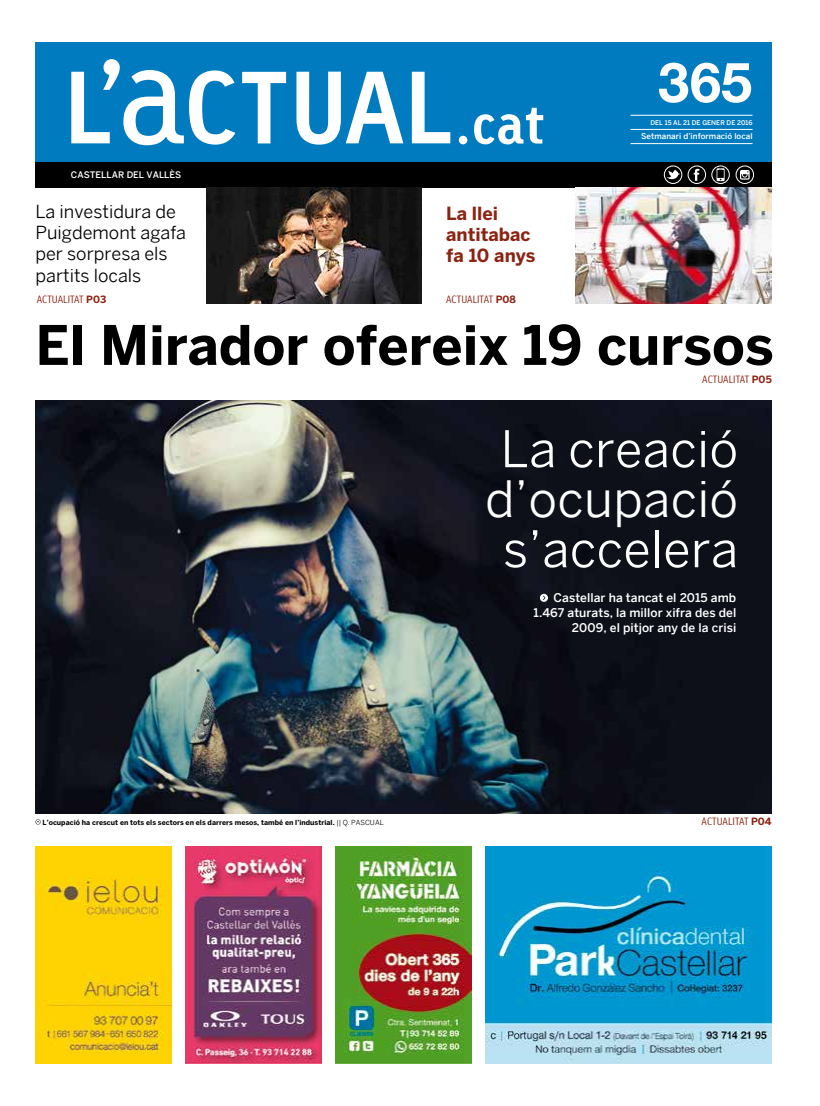
<style>
.page{position:relative;width:820px;height:1106px;background:#fff}
.page>*{position:absolute;margin:0;border:0;box-sizing:border-box;transform-origin:0 0}
.t1{font:60px "NH75";color:#fff}
.t2{font:700 55px "Linotype Tetria";color:#fff}
.t3{font:700 54px "Benton Sans";color:#000}
.t4{font:50px/50px "Benton Sans";color:#fff;text-align:center}
.t5{font:18px/21px "Benton Sans";color:#000}
.t6{font:700 18px/21px "Benton Sans";color:#8b2412}
.t7{font:500 12px/15px "Benton Sans";letter-spacing:.005em;color:#fff;text-align:right}
.t8{font:300 10px "Linotype Tetria";letter-spacing:.005em;color:#8b2412}
.t9{font:500 9px "Benton Sans";letter-spacing:.005em;color:#fff}
.t10{font:500 8px "Benton Sans";letter-spacing:.005em;color:#fff}
.t11{font:700 7px "Benton Sans";letter-spacing:.005em;color:#000}
.t12{font:500 6.5px "Benton Sans";letter-spacing:.005em;color:#fff}
.s1{font-family:"Benton Sans";font-weight:700}
.s2{font-weight:400}
</style>
<div class="page">
<div style="left:35px;top:43px;width:736px;height:120px;background:#007bc0"></div>
<svg style="left:71px;top:59px;width:379px;height:87px"></svg>
<div style="left:35px;top:162px;width:736px;height:25px;background:#000"></div>
<svg style="left:666px;top:170px;width:13px;height:10px"></svg>
<div style="left:663px;top:166px;width:18px;height:18px;border:1px solid #fff;border-radius:50%"></div>
<svg style="left:693px;top:169px;width:6px;height:12px"></svg>
<div style="left:687px;top:166px;width:18px;height:18px;border:1px solid #fff;border-radius:50%"></div>
<div style="left:735px;top:166px;width:18px;height:18px;border:1px solid #fff;border-radius:50%"></div>
<svg style="left:740px;top:170px;width:9px;height:10px"></svg>
<div style="left:711px;top:166px;width:18px;height:18px;border:1px solid #fff;border-radius:50%"></div>
<svg style="left:716px;top:168px;width:8px;height:13px"></svg>
<hr style="left:630px;top:115px;width:122px;height:1px;background:#fff">
<hr style="left:630px;top:129px;width:122px;height:1px;background:#fff">
<hr style="left:630px;top:143px;width:122px;height:1px;background:#fff">
<img style="left:206px;top:187px;width:215px;height:116px">
<img style="left:35px;top:401px;width:736px;height:412px">
<svg style="left:35px;top:819px;width:6px;height:5px"></svg>
<img style="left:575px;top:187px;width:196px;height:116px">
<svg style="left:539px;top:594px;width:8px;height:8px"></svg>
<img style="left:185px;top:846px;width:136px;height:217px">
<img style="left:485px;top:846px;width:286px;height:217px">
<img style="left:335px;top:846px;width:136px;height:217px">
<img style="left:35px;top:846px;width:136px;height:217px">
<p class="t9" style="left:71px;top:169px;width:112px">CASTELLAR DEL VALLÈS</p>
<h3 class="t5" style="left:35px;top:201px;width:152px">La investidura de<br>Puigdemont agafa per sorpresa els partits locals</h3>
<h3 class="t8" style="left:37px;top:293px;width:71px">ACTUALITAT <span class="s1">P03</span></h3>
<h2 class="t2" style="left:454px;top:89px;width:92px">.cat</h2>
<h3 class="t6" style="left:446px;top:202px;width:91px">La llei antitabac fa 10 anys</h3>
<h3 class="t8" style="left:446px;top:293px;width:71px">ACTUALITAT <span class="s1">P08</span></h3>
<h1 class="t1" style="left:658px;top:42px;width:96px">365</h1>
<p class="t12" style="left:650px;top:118px;width:104px">DEL 15 AL 21 DE GENER DE 2016</p>
<p class="t10" style="left:641px;top:132px;width:113px">Setmanari d’informació local</p>
<h3 class="t3" style="left:35px;top:313px;width:739px">El Mirador ofereix 19 cursos</h3>
<h3 class="t8" style="left:702px;top:373px;width:71px">ACTUALITAT <span class="s1">P05</span></h3>
<p class="t11" style="left:43px;top:817px;width:342px">L’ocupació ha crescut en tots els sectors en els darrers mesos, també en l’industrial. <span class="s2">|| q. pascual</span></p>
<h3 class="t4" style="left:485px;top:423px;width:254px">La creació d’ocupació s’accelera</h3>
<h3 class="t7" style="left:533px;top:590px;width:204px">Castellar ha tancat el 2015 amb<br>1.467 aturats, la millor xifra des del<br>2009, el pitjor any de la crisi</h3>
<h3 class="t8" style="left:701px;top:815px;width:72px">ACTUALITAT <span class="s1">P04</span></h3>
</div>
